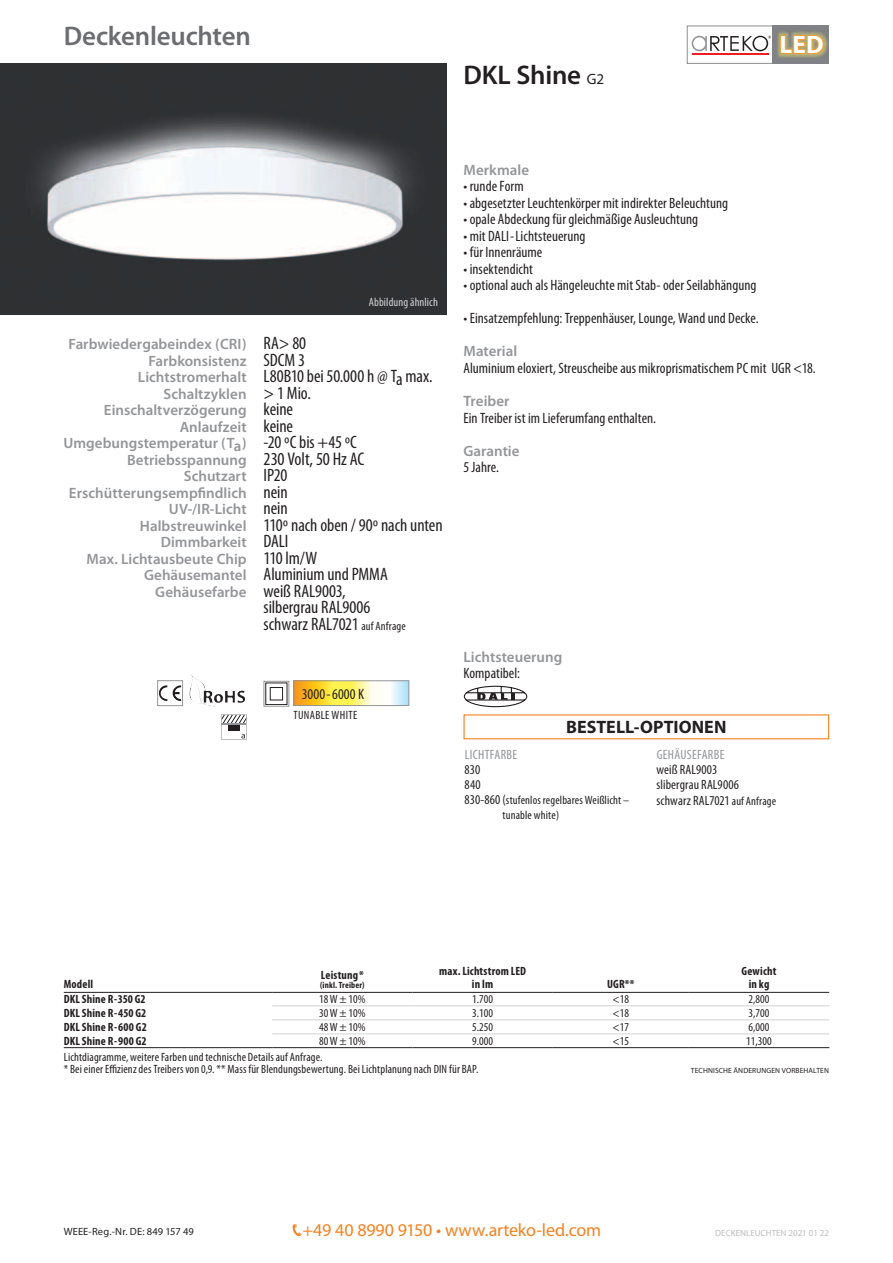
<style>
.page{position:relative;width:893px;height:1263px;background:#fff}
.page>*{position:absolute;margin:0;border:0;box-sizing:border-box;transform-origin:0 0}
.t1{font:600 27px "Myriad Pro";letter-spacing:-.01em;color:#6c6d70}
.t2{font:600 27px "Myriad Pro";letter-spacing:-.01em;color:#231f20}
.t3{font:700 25.2px "Myriad Pro";color:#fff}
.t4{font:condensed 18px/16.5px "Myriad Pro";letter-spacing:-.005em;color:#231f20}
.t5{font:18px "Myriad Pro";letter-spacing:-.005em;color:#f58220}
.t6{font:700 18px "Myriad Pro";letter-spacing:.005em;color:#231f20}
.t7{font:condensed 15px "Myriad Pro";letter-spacing:.005em;color:#231f20}
.t8{font:600 15px/16.5px "Myriad Pro";color:#939598;text-align:right}
.t9{font:condensed 13.5px/15px "Myriad Pro";letter-spacing:.005em;color:#231f20}
.t10{font:condensed 13.5px "Myriad Pro";letter-spacing:.025em;color:#939598}
.t11{font:condensed 12px/12px "Myriad Pro";letter-spacing:.01em;color:#231f20}
.t12{font:700 condensed 12px/13.5px "Myriad Pro";letter-spacing:.015em;color:#231f20;text-align:center}
.t13{font:condensed 12px "Myriad Pro";letter-spacing:.01em;color:#d1d2d4}
.t14{font:10.5px "Myriad Pro";letter-spacing:.01em;color:#231f20}
.t15{font:9px "Myriad Pro";color:#bcbdc0}
.t16{font:700 condensed 9px "Myriad Pro";letter-spacing:.025em;color:#231f20}
.t17{font:7.5px "Myriad Pro";letter-spacing:.015em;color:#231f20}
.s1{font-weight:400;font-size:15px}
.s2{font-weight:400;font-stretch:condensed;font-size:18px;color:#231f20}
.s3{font-weight:600;font-stretch:normal;font-size:15px;color:#939598}
.s4{font-weight:400;font-stretch:condensed;font-size:18.3px;color:#231f20}
.s5{font-size:12px}
.s6{font-size:13.5px}
</style>
<div class="page">
<svg style="left:160px;top:685px;width:7px;height:4px"></svg>
<div style="left:157px;top:680px;width:26px;height:26px;border:1px solid #939598"></div>
<svg style="left:293px;top:1224px;width:8px;height:12px"></svg>
<svg style="left:64px;top:1006px;width:765px;height:43px"></svg>
<hr style="left:272px;top:1005px;width:140px;height:1px;background:#d1d2d4">
<hr style="left:272px;top:1019px;width:140px;height:1px;background:#d1d2d4">
<hr style="left:272px;top:1033px;width:140px;height:1px;background:#d1d2d4">
<hr style="left:64px;top:1019px;width:208px;height:1px;background:#fff">
<hr style="left:64px;top:1033px;width:208px;height:1px;background:#fff">
<hr style="left:64px;top:1047px;width:208px;height:1px;background:#231f20">
<hr style="left:272px;top:1047px;width:140px;height:1px;background:#231f20">
<hr style="left:412px;top:1047px;width:141px;height:1px;background:#231f20">
<hr style="left:553px;top:1047px;width:136px;height:1px;background:#231f20">
<hr style="left:689px;top:1047px;width:140px;height:1px;background:#231f20">
<hr style="left:64px;top:992px;width:208px;height:1px;background:#231f20">
<hr style="left:412px;top:992px;width:141px;height:1px;background:#231f20">
<hr style="left:553px;top:992px;width:136px;height:1px;background:#231f20">
<hr style="left:689px;top:992px;width:140px;height:1px;background:#231f20">
<hr style="left:412px;top:1005px;width:141px;height:1px;background:#d1d2d4">
<hr style="left:553px;top:1005px;width:136px;height:1px;background:#d1d2d4">
<hr style="left:689px;top:1005px;width:140px;height:1px;background:#d1d2d4">
<hr style="left:412px;top:1019px;width:141px;height:1px;background:#d1d2d4">
<hr style="left:553px;top:1019px;width:136px;height:1px;background:#d1d2d4">
<hr style="left:689px;top:1019px;width:140px;height:1px;background:#d1d2d4">
<hr style="left:412px;top:1033px;width:141px;height:1px;background:#d1d2d4">
<hr style="left:553px;top:1033px;width:136px;height:1px;background:#d1d2d4">
<hr style="left:689px;top:1033px;width:140px;height:1px;background:#d1d2d4">
<hr style="left:272px;top:992px;width:140px;height:1px;background:#231f20">
<svg style="left:266px;top:683px;width:21px;height:21px"></svg>
<div style="left:264px;top:681px;width:25px;height:25px;border:1px solid #939598"></div>
<div style="left:463px;top:714px;width:366px;height:25px;border:1px solid #f58220"></div>
<svg style="left:464px;top:686px;width:63px;height:21px"></svg>
<svg style="left:221px;top:714px;width:26px;height:26px"></svg>
<img style="left:0;top:64px;width:446px;height:251px">
<svg style="left:295px;top:682px;width:18px;height:22px"></svg>
<svg style="left:313px;top:682px;width:19px;height:22px"></svg>
<div style="left:332px;top:681px;width:19px;height:24px;background:#fff34f"></div>
<svg style="left:351px;top:682px;width:19px;height:22px"></svg>
<div style="left:370px;top:681px;width:20px;height:24px;background:#fffef6"></div>
<svg style="left:392px;top:682px;width:15px;height:22px"></svg>
<div style="left:293px;top:680px;width:116px;height:26px;border:1px solid #939598"></div>
<svg style="left:687px;top:26px;width:142px;height:38px"></svg>
<h1 class="t1" style="left:64px;top:19px;width:189px">Deckenleuchten</h1>
<h2 class="t3" style="left:779px;top:28px;width:46px">LED</h2>
<h1 class="t2" style="left:463px;top:58px;width:142px">DKL Shine <span class="s1">G2</span></h1>
<p class="t13" style="left:369px;top:295px;width:71px">Abbildung ähnlich</p>
<p class="t8" style="left:69px;top:336px;width:239px">Farbwiedergabeindex (CRI) <span class="s2">RA&gt; 80<br></span>Farbkonsistenz <span class="s2">SDCM 3</span></p>
<p class="t4" style="left:138px;top:368px;width:296px"><span class="s3">Lichtstromerhalt</span> L80B10 bei 50.000 h @ Ta max.</p>
<p class="t8" style="left:164px;top:385px;width:149px">Schaltzyklen <span class="s2">&gt; 1 Mio.</span></p>
<p class="t8" style="left:104px;top:402px;width:191px">Einschaltverzögerung <span class="s2">keine</span></p>
<p class="t8" style="left:180px;top:418px;width:115px">Anlaufzeit <span class="s2">keine</span></p>
<p class="t8" style="left:64px;top:435px;width:295px">Umgebungstemperatur (Ta) <span class="s2">-20 ºC bis +45 ºC</span></p>
<p class="t8" style="left:127px;top:451px;width:239px">Betriebsspannung <span class="s4">230 Volt, 50 Hz AC</span></p>
<p class="t8" style="left:184px;top:468px;width:105px">Schutzart <span class="s2">IP20</span></p>
<p class="t8" style="left:69px;top:484px;width:220px">Erschütterungsempfindlich <span class="s2">nein</span></p>
<p class="t8" style="left:169px;top:501px;width:120px">UV-/IR-Licht <span class="s2">nein</span></p>
<p class="t4" style="left:140px;top:516px;width:304px"><span class="s3">Halbstreuwinkel</span> 110º nach oben / 90º nach unten</p>
<p class="t8" style="left:87px;top:534px;width:232px;text-align:left;text-indent:74px">Dimmbarkeit <span class="s2">DALI<br></span>Max. Lichtausbeute Chip <span class="s2">110 lm/W</span></p>
<p class="t4" style="left:144px;top:566px;width:245px"><span class="s3">Gehäusemantel</span> Aluminium und PMMA</p>
<p class="t8" style="left:155px;top:583px;width:192px">Gehäusefarbe <span class="s2">weiß RAL9003,</span></p>
<p class="t4" style="left:264px;top:599px;width:144px">silbergrau RAL9006 schwarz RAL7021 <span class="s5">auf Anfrage</span></p>
<p class="t7" style="left:302px;top:685px;width:64px">3000-6000 K</p>
<p class="t11" style="left:294px;top:709px;width:7px">tunable</p>
<p class="t11" style="left:332px;top:709px;width:7px">white</p>
<p class="t8" style="left:463px;top:161px;width:67px">Merkmale</p>
<p class="t7" style="left:463px;top:177px;width:62px">• runde Form</p>
<p class="t7" style="left:463px;top:194px;width:266px">• abgesetzter Leuchtenkörper mit indirekter Beleuchtung</p>
<p class="t7" style="left:463px;top:210px;width:236px">• opale Abdeckung für gleichmäßige Ausleuchtung</p>
<p class="t7" style="left:463px;top:227px;width:124px">• mit DALI-Lichtsteuerung</p>
<p class="t7" style="left:463px;top:243px;width:80px">• für Innenräume</p>
<p class="t7" style="left:463px;top:260px;width:71px">• insektendicht</p>
<p class="t7" style="left:463px;top:276px;width:294px">• optional auch als Hängeleuchte mit Stab- oder Seilabhängung</p>
<p class="t7" style="left:463px;top:309px;width:297px">• Einsatzempfehlung: Treppenhäuser, Lounge, Wand und Decke.</p>
<p class="t8" style="left:463px;top:343px;width:55px">Material</p>
<p class="t7" style="left:463px;top:359px;width:354px">Aluminium eloxiert, Streuscheibe aus mikroprismatischem PC mit UGR &lt;18.</p>
<p class="t8" style="left:463px;top:392px;width:48px">Treiber</p>
<p class="t7" style="left:463px;top:408px;width:194px">Ein Treiber ist im Lieferumfang enthalten.</p>
<p class="t8" style="left:463px;top:442px;width:58px">Garantie</p>
<p class="t7" style="left:463px;top:458px;width:37px">5 Jahre.</p>
<p class="t8" style="left:463px;top:648px;width:100px">Lichtsteuerung</p>
<p class="t7" style="left:463px;top:664px;width:58px">Kompatibel:</p>
<p class="t6" style="left:566px;top:715px;width:162px">BESTELL-OPTIONEN</p>
<p class="t10" style="left:465px;top:746px;width:54px">LICHTFARBE</p>
<p class="t9" style="left:465px;top:761px;width:18px">830<br>840</p>
<p class="t11" style="left:503px;top:792px;width:128px;line-height:15px;text-indent:-38px"><span class="s6">830-860 (</span>stufenlos regelbares Weißlicht – tunable white)</p>
<p class="t10" style="left:657px;top:746px;width:69px">GEHÄUSEFARBE</p>
<p class="t9" style="left:657px;top:761px;width:84px">weiß RAL9003 slibergrau RAL9006</p>
<p class="t9" style="left:657px;top:793px;width:121px">schwarz RAL7021 <span class="s5">auf Anfrage</span></p>
<p class="t12" style="left:64px;top:977px;width:31px">Modell</p>
<p class="t12" style="left:321px;top:968px;width:44px">Leistung*</p>
<p class="t16" style="left:320px;top:979px;width:46px">(inkl. Treiber)</p>
<p class="t12" style="left:439px;top:963px;width:89px">max. Lichtstrom LED in lm</p>
<p class="t12" style="left:607px;top:977px;width:29px">UGR**</p>
<p class="t12" style="left:742px;top:963px;width:36px">Gewicht in kg</p>
<p class="t12" style="left:64px;top:992px;width:83px">DKL Shine R-350 G2</p>
<p class="t11" style="left:319px;top:993px;width:48px">18 W ± 10%</p>
<p class="t11" style="left:472px;top:993px;width:22px">1.700</p>
<p class="t11" style="left:613px;top:993px;width:18px">&lt;18</p>
<p class="t11" style="left:749px;top:993px;width:22px">2,800</p>
<p class="t12" style="left:64px;top:1006px;width:84px">DKL Shine R-450 G2</p>
<p class="t11" style="left:319px;top:1007px;width:48px">30 W ± 10%</p>
<p class="t11" style="left:472px;top:1007px;width:22px">3.100</p>
<p class="t11" style="left:613px;top:1007px;width:18px">&lt;18</p>
<p class="t11" style="left:749px;top:1007px;width:22px">3,700</p>
<p class="t12" style="left:64px;top:1020px;width:85px">DKL Shine R-600 G2</p>
<p class="t11" style="left:319px;top:1021px;width:48px">48 W ± 10%</p>
<p class="t11" style="left:472px;top:1021px;width:22px">5.250</p>
<p class="t11" style="left:613px;top:1021px;width:18px">&lt;17</p>
<p class="t11" style="left:749px;top:1021px;width:22px">6,000</p>
<p class="t12" style="left:64px;top:1034px;width:84px">DKL Shine R-900 G2</p>
<p class="t11" style="left:319px;top:1035px;width:48px">80 W ± 10%</p>
<p class="t11" style="left:472px;top:1035px;width:22px">9.000</p>
<p class="t11" style="left:613px;top:1035px;width:18px">&lt;15</p>
<p class="t11" style="left:746px;top:1035px;width:27px">11,300</p>
<p class="t11" style="left:64px;top:1051px;width:416px">Lichtdiagramme, weitere Farben und technische Details auf Anfrage.<br>* Bei einer Effizienz des Treibers von 0,9. ** Mass für Blendungsbewertung. Bei Lichtplanung nach DIN für BAP.</p>
<p class="t17" style="left:691px;top:1066px;width:140px">TECHNISCHE ÄNDERUNGEN VORBEHALTEN</p>
<p class="t14" style="left:64px;top:1225px;width:132px">WEEE-Reg.-Nr. DE: 849 157 49</p>
<p class="t5" style="left:302px;top:1218px;width:300px">+49 40 8990 9150 • www.arteko-led.com</p>
<p class="t15" style="left:715px;top:1227px;width:115px">DECKENLEUCHTEN 2021 01 22</p>
</div>
